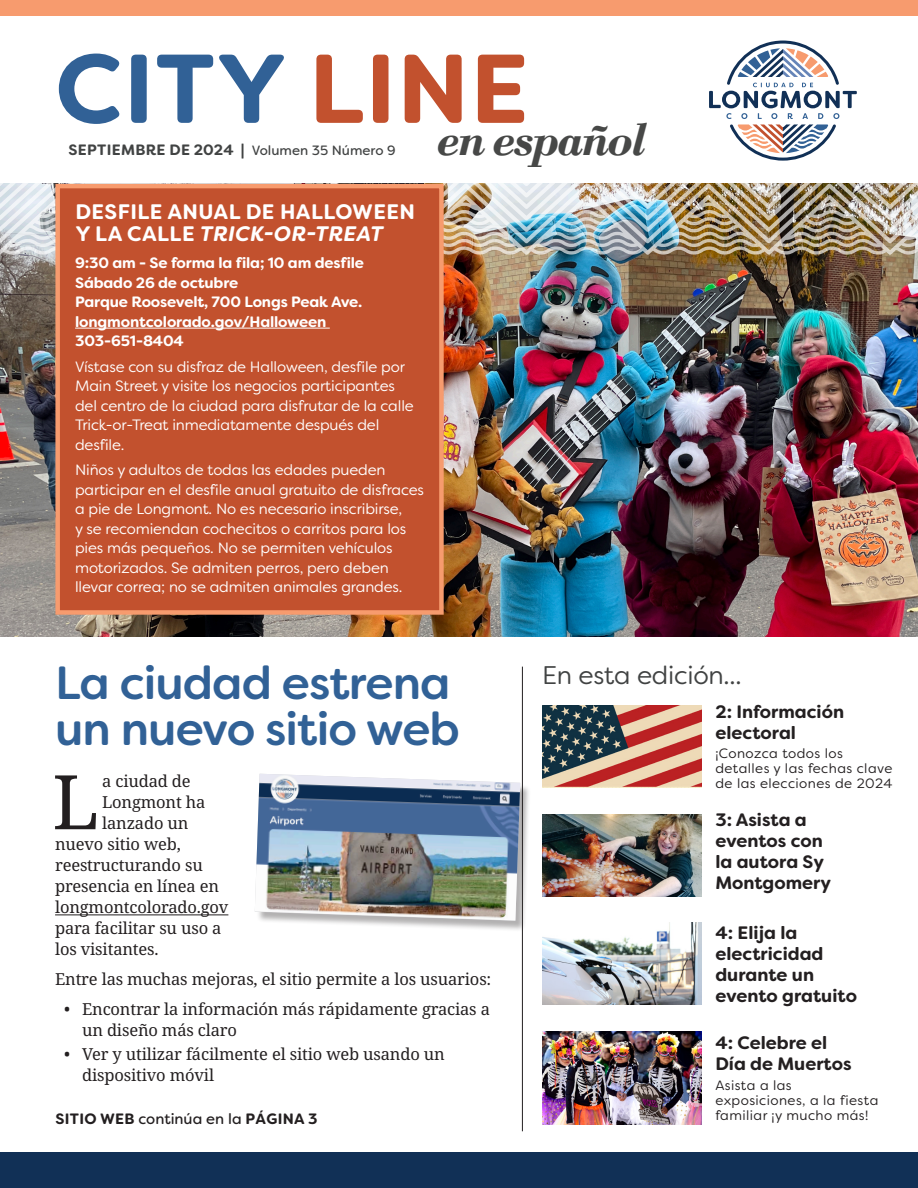
<style>
.page{position:relative;width:918px;height:1188px;background:#fff}
.page>*{position:absolute;margin:0;border:0;box-sizing:border-box;transform-origin:0 0}
.t1{font:700 97.5px "Filson Soft";letter-spacing:.01em;color:#316196}
.t2{font:75.3px "Noto Serif";color:#231f20}
.t3{font:italic 700 48px "Bodoni";letter-spacing:-.05em;color:#474847}
.body_copy{font:500 46.5px/46.5px "Filson Soft";letter-spacing:-.02em;color:#316196}
.body_copy-2{font:25.5px "Filson Soft";letter-spacing:-.01em;color:#414343}
.t4{font:700 21px/22.5px "Filson Soft";letter-spacing:.02em;color:#fff}
.body_copy-3{font:700 18px/21px "Filson Soft";color:#231f20}
.t5{font:16.5px/21px "Noto Serif";letter-spacing:-.01em;color:#231f20}
.t6{font:15px/19.5px "Filson Soft";letter-spacing:-.01em;color:#fff}
.t7{font:700 15px/19.5px "Filson Soft";letter-spacing:-.01em;color:#fff}
.t8{font:700 15px "Filson Soft";letter-spacing:.02em;color:#414343}
.t9{font:700 15px "Filson Soft";letter-spacing:.02em;color:#231f20}
.body_copy-4{font:13.5px/15px "Filson Soft";letter-spacing:.03em;color:#231f20}
.s1{color:#c2512e}
.s2{font-weight:400;font-size:13.5px}
.s3{font-style:italic}
.s4{font-weight:400}
</style>
<div class="page">
<hr style="left:55px;top:914px;width:173px;height:1px;background:#231f20">
<img style="left:0;top:255px;width:918px;height:381px">
<svg style="left:0;top:184px;width:55px;height:71px"></svg>
<img style="left:444px;top:184px;width:474px;height:71px">
<div style="left:55px;top:184px;width:389px;height:431px;background:#c2512e;border:4px solid #f79b6e"></div>
<div style="left:0;top:1152px;width:918px;height:36px;background:#113056"></div>
<hr style="left:522px;top:667px;width:1px;height:464px;background:#231f20">
<hr style="left:75px;top:328px;width:255px;height:1px;background:#fff">
<img style="left:542px;top:705px;width:159px;height:83px">
<img style="left:542px;top:814px;width:159px;height:83px">
<img style="left:542px;top:923px;width:159px;height:82px">
<img style="left:542px;top:1032px;width:159px;height:92px">
<div style="left:256px;top:775px;width:275px;height:157px;background:#231f20;opacity:.35"></div>
<img style="left:255px;top:774px;width:265px;height:147px">
<div style="left:0;top:0;width:918px;height:16px;background:#f79b6e"></div>
<svg style="left:709px;top:41px;width:148px;height:120px"></svg>
<p class="t1" style="left:55px;top:26px;width:475px">CITY <span class="s1">LINE</span></p>
<p class="t8" style="left:69px;top:140px;width:329px">SEPTIEMBRE DE 2024 | <span class="s2">Volumen 35 Número 9</span></p>
<p class="t3" style="left:437px;top:111px;width:211px">en español</p>
<p class="t4" style="left:75px;top:200px;width:341px">DESFILE ANUAL DE HALLOWEEN<br>Y LA CALLE <span class="s3">TRICK-OR-TREAT</span></p>
<p class="t7" style="left:75px;top:253px;width:290px">9:30 am - Se forma la fila; 10 am desfile</p>
<p class="t7" style="left:75px;top:273px;width:165px">Sábado 26 de octubre</p>
<p class="t7" style="left:75px;top:292px;width:289px">Parque Roosevelt, 700 Longs Peak Ave.</p>
<p class="t7" style="left:75px;top:312px;width:253px">longmontcolorado.gov/Halloween<br>303-651-8404</p>
<p class="t6" style="left:75px;top:357px;width:340px">Vístase con su disfraz de Halloween, desfile por Main Street y visite los negocios participantes del centro de la ciudad para disfrutar de la calle Trick-or-Treat inmediatamente después del desfile.</p>
<p class="t6" style="left:75px;top:460px;width:350px">Niños y adultos de todas las edades pueden participar en el desfile anual gratuito de disfraces a pie de Longmont. No es necesario inscribirse,<br>y se recomiendan cochecitos o carritos para los pies más pequeños. No se permiten vehículos motorizados. Se admiten perros, pero deben llevar correa; no se admiten animales grandes.</p>
<p class="body_copy" style="left:55px;top:659px;width:406px">La ciudad estrena un nuevo sitio web</p>
<p class="t2" style="left:52px;top:750px;width:48px">L</p>
<p class="t5" style="left:102px;top:771px;width:90px">a ciudad de</p>
<p class="t5" style="left:102px;top:792px;width:105px">Longmont ha</p>
<p class="t5" style="left:102px;top:813px;width:88px">lanzado un</p>
<p class="t5" style="left:55px;top:834px;width:127px">nuevo sitio web,</p>
<p class="t5" style="left:55px;top:855px;width:149px">reestructurando su</p>
<p class="t5" style="left:55px;top:876px;width:165px">presencia en línea en</p>
<p class="t5" style="left:55px;top:897px;width:175px">longmontcolorado.gov</p>
<p class="t5" style="left:55px;top:918px;width:168px">para facilitar su uso a</p>
<p class="t5" style="left:55px;top:939px;width:105px">los visitantes.</p>
<p class="t5" style="left:55px;top:969px;width:438px">Entre las muchas mejoras, el sitio permite a los usuarios:</p>
<p class="t5" style="left:82px;top:999px;width:409px;text-indent:-18px">• Encontrar la información más rápidamente gracias a un diseño más claro</p>
<p class="t5" style="left:82px;top:1044px;width:364px;text-indent:-18px">• Ver y utilizar fácilmente el sitio web usando un dispositivo móvil</p>
<p class="t9" style="left:56px;top:1109px;width:263px">SITIO WEB <span class="s4">continúa en la</span> PÁGINA 3</p>
<p class="body_copy-2" style="left:542px;top:658px;width:201px">En esta edición...</p>
<p class="body_copy-3" style="left:715px;top:701px;width:130px">2: Información electoral</p>
<p class="body_copy-4" style="left:715px;top:746px;width:179px">¡Conozca todos los detalles y las fechas clave de las elecciones de 2024</p>
<p class="body_copy-3" style="left:715px;top:809px;width:117px">3: Asista a eventos con la autora Sy<br>Montgomery</p>
<p class="body_copy-3" style="left:715px;top:922px;width:143px">4: Elija la electricidad durante un evento gratuito</p>
<p class="body_copy-3" style="left:715px;top:1033px;width:138px">4: Celebre el<br>Día de Muertos</p>
<p class="body_copy-4" style="left:715px;top:1078px;width:164px">Asista a las exposiciones, a la fiesta familiar ¡y mucho más!</p>
</div>
